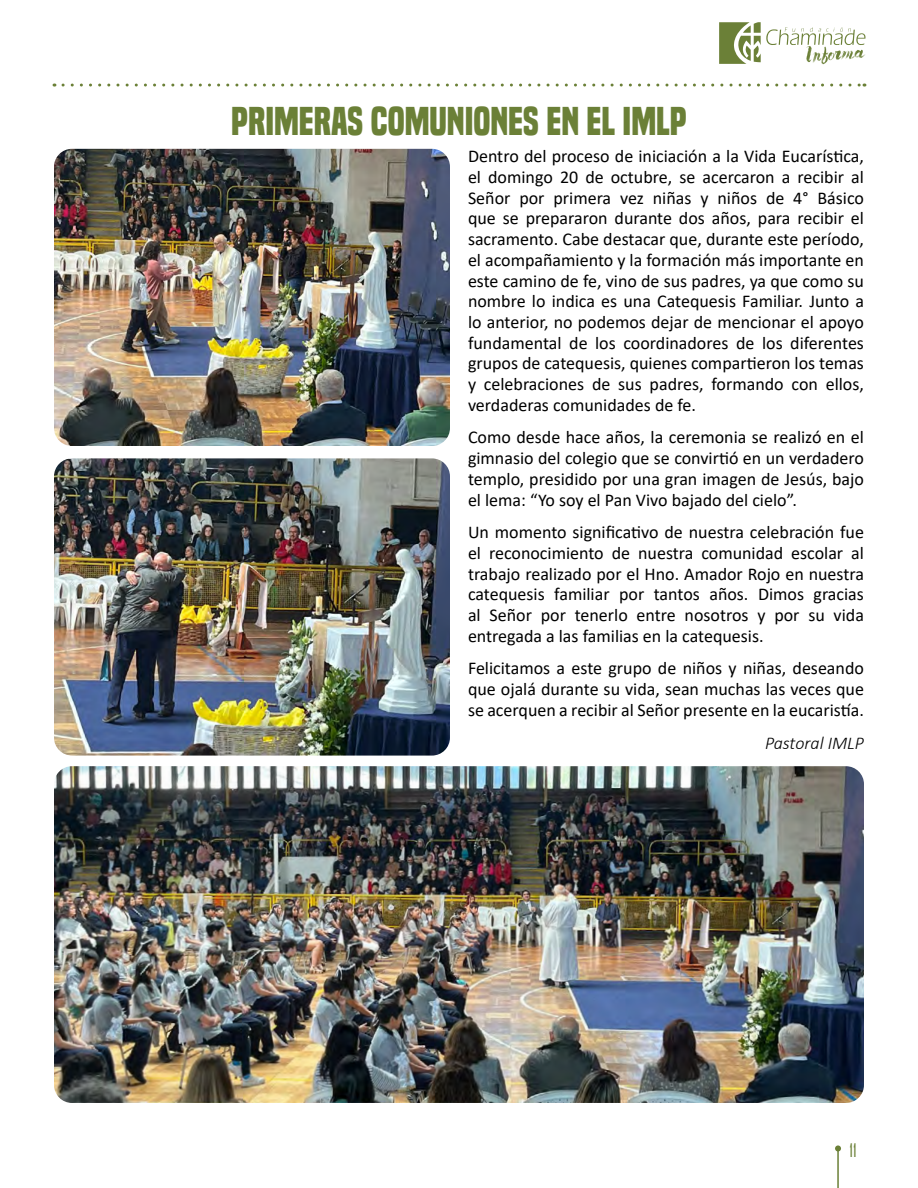
<style>
.page{position:relative;width:918px;height:1188px;background:#fff}
.page>*{position:absolute;margin:0;border:0;box-sizing:border-box;transform-origin:0 0}
.t1{font:700 37.5px "Built Titling Rg";color:#6b8037}
.t2{font:18px/20.7px "Calibri";color:#000;text-align:justify}
.t3{font:italic 300 18px "Calibri";color:#000}
.t4{font:18px "Agency FB";color:#6b8037}
</style>
<div class="page">
<img style="left:54px;top:149px;width:396px;height:297px">
<img style="left:54px;top:458px;width:396px;height:298px">
<img style="left:54px;top:766px;width:810px;height:337px">
<hr style="left:837px;top:1148px;width:2px;height:40px;background:#6b8037">
<svg style="left:835px;top:1145px;width:6px;height:6px"></svg>
<svg style="left:63px;top:84px;width:802px;height:3px"></svg>
<svg style="left:719px;top:22px;width:147px;height:42px"></svg>
<h1 class="t1" style="left:231px;top:99px;width:457px">PRIMERAS COMUNIONES EN EL IMLP</h1>
<p class="t2" style="left:468px;top:146px;width:398px">Dentro del proceso de iniciación a la Vida Eucarística, el domingo 20 de octubre, se acercaron a recibir al Señor por primera vez niñas y niños de 4° Básico que se prepararon durante dos años, para recibir el sacramento. Cabe destacar que, durante este período, el acompañamiento y la formación más importante en este camino de fe, vino de sus padres, ya que como su nombre lo indica es una Catequesis Familiar. Junto a lo anterior, no podemos dejar de mencionar el apoyo fundamental de los coordinadores de los diferentes grupos de catequesis, quienes compartieron los temas y celebraciones de sus padres, formando con ellos, verdaderas comunidades de fe.</p>
<p class="t2" style="left:468px;top:427px;width:397px">Como desde hace años, la ceremonia se realizó en el gimnasio del colegio que se convirtió en un verdadero templo, presidido por una gran imagen de Jesús, bajo el lema: “Yo soy el Pan Vivo bajado del cielo”.</p>
<p class="t2" style="left:468px;top:521px;width:398px">Un momento significativo de nuestra celebración fue el reconocimiento de nuestra comunidad escolar al trabajo realizado por el Hno. Amador Rojo en nuestra catequesis familiar por tantos años. Dimos gracias al Señor por tenerlo entre nosotros y por su vida entregada a las familias en la catequesis.</p>
<p class="t2" style="left:468px;top:658px;width:397px">Felicitamos a este grupo de niños y niñas, deseando que ojalá durante su vida, sean muchas las veces que se acerquen a recibir al Señor presente en la eucaristía.</p>
<p class="t3" style="left:765px;top:731px;width:100px">Pastoral IMLP</p>
<p class="t4" style="left:850px;top:1139px;width:9px">11</p>
</div>
